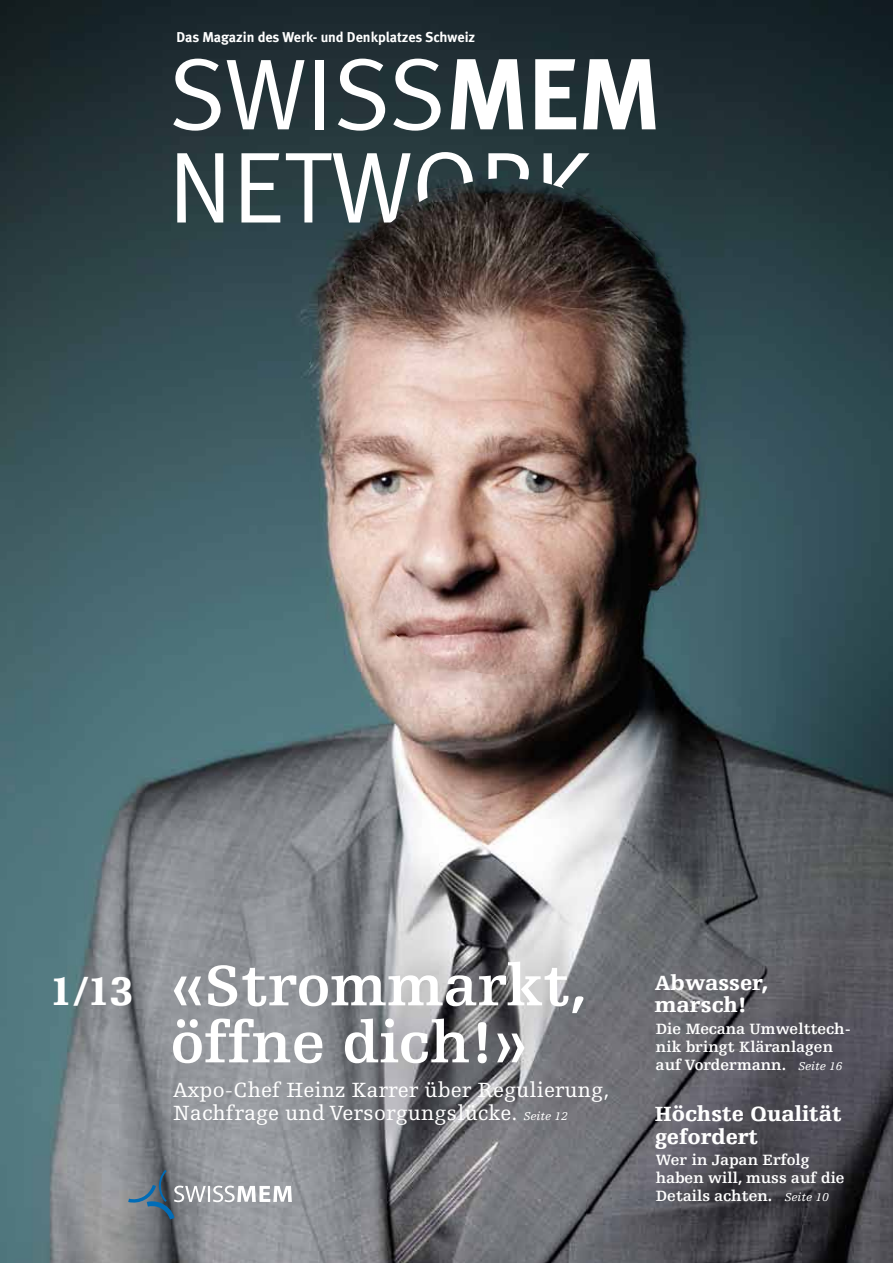
<style>
.page{position:relative;width:893px;height:1263px;background:#fff}
.page>*{position:absolute;margin:0;border:0;box-sizing:border-box;transform-origin:0 0}
.t1{font:100.95px/93.2px "Meta Normal LF";color:#fff}
.t2{font:700 60px "Egyptienne F";letter-spacing:.005em;color:#fff}
.t3{font:900 42px "Egyptienne F";color:#fff}
.t4{font:21.75px/22.5px "Egyptienne F";letter-spacing:.005em;color:#fff}
.t5{font:900 21.75px/22.5px "Egyptienne F";color:#fff}
.t6{font:700 15.75px/18px "Egyptienne F";color:#fff}
.t7{font:14.25px "Meta Bold LF";color:#fff}
.s1{font-family:"Meta Bold LF"}
.s2{font-weight:400;font-style:italic;font-size:12px}
.s3{font-style:italic;font-size:12px}
</style>
<div class="page">
<img style="left:0;top:0;width:893px;height:1263px">
<svg style="left:128px;top:1170px;width:164px;height:49px;background:#90979e"></svg>
<img style="left:304px;top:178px;width:404px;height:497px">
<p class="t7" style="left:176px;top:28px;width:300px">Das Magazin des Werk- und Denkplatzes Schweiz</p>
<h1 class="t1" style="left:168px;top:47px;width:494px">SWISS<span class="s1">MEM<br></span>NETWORK</h1>
<h3 class="t3" style="left:50px;top:968px;width:85px">1/13</h3>
<h2 class="t2" style="left:171px;top:953px;width:418px">«Strommarkt,</h2>
<h3 class="t5" style="left:655px;top:972px;width:115px">Abwasser,</h3>
<h3 class="t5" style="left:655px;top:994px;width:93px">marsch!</h3>
<h2 class="t2" style="left:171px;top:1010px;width:358px">öffne dich!»</h2>
<p class="t6" style="left:656px;top:1020px;width:196px">Die Mecana Umwelttech&shy;nik bringt Kläranlagen auf Vordermann. <span class="s2">Seite 16</span></p>
<h3 class="t4" style="left:173px;top:1079px;width:438px">Axpo-Chef Heinz Karrer über Regulierung,<br>Nachfrage und Versorgungslücke. <span class="s3">Seite 12</span></h3>
<h3 class="t5" style="left:655px;top:1103px;width:189px">Höchste Qualität gefordert</h3>
<p class="t6" style="left:656px;top:1150px;width:190px">Wer in Japan Erfolg haben will, muss auf die<br>Details achten. <span class="s2">Seite 10</span></p>
</div>
